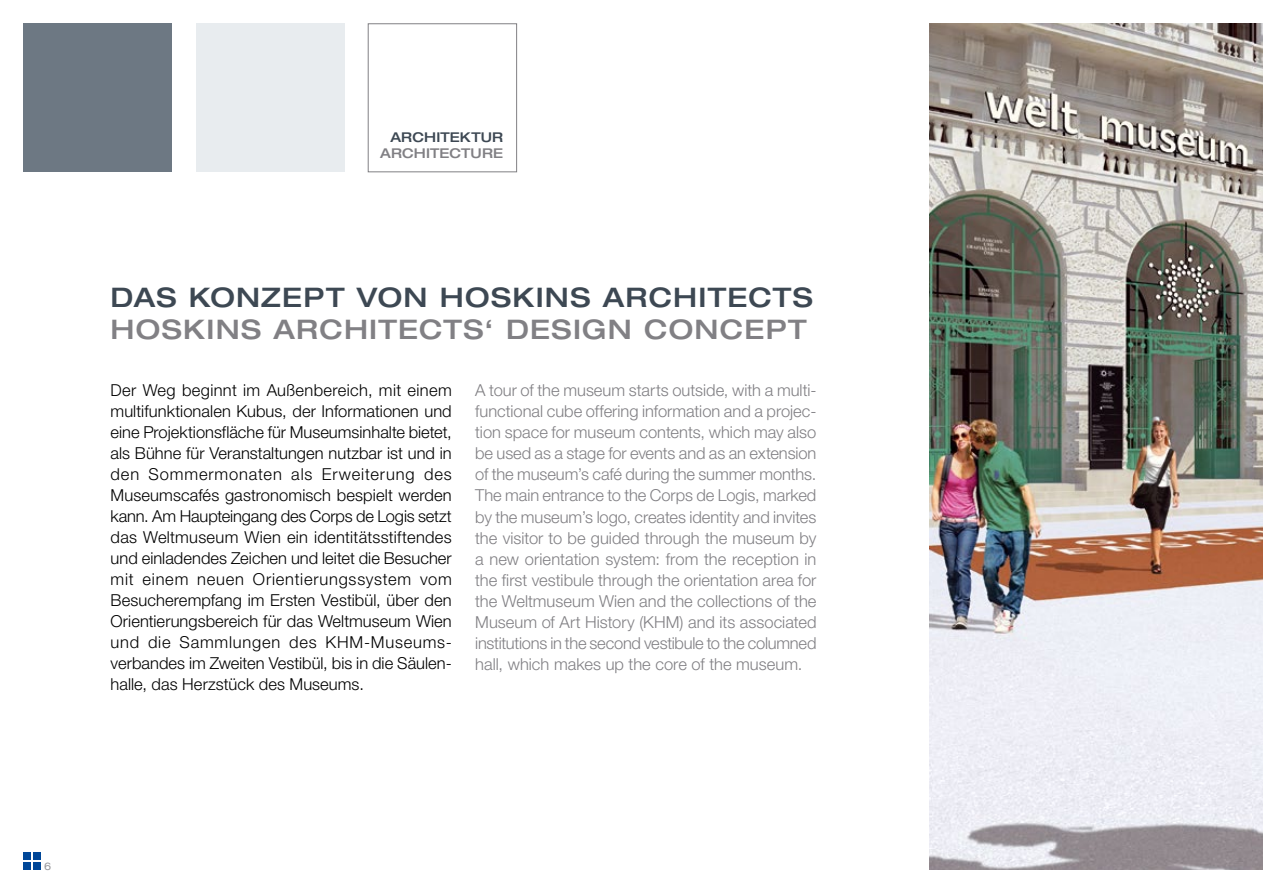
<style>
.page{position:relative;width:1263px;height:893px;background:#fff}
.page>*{position:absolute;margin:0;border:0;box-sizing:border-box;transform-origin:0 0}
.t1{font:500 expanded 27px "Helvetica Neue";letter-spacing:.045em;color:#818084}
.t2{font:500 expanded 27px "Helvetica Neue";letter-spacing:.045em;color:#3d4853}
.t3{font:300 16.5px/21px "Helvetica Neue";letter-spacing:.005em;color:#000;text-align:justify}
.t4{font:300 16.5px/21px "Helvetica Neue";letter-spacing:-.005em;color:#818084;text-align:justify}
.t5{font:500 expanded 13.5px "Helvetica Neue";letter-spacing:.01em;color:#818084}
.t6{font:500 expanded 13.5px "Helvetica Neue";letter-spacing:.01em;color:#3d4853}
.t7{font:expanded 10.5px "Helvetica Neue";color:#98989c}
</style>
<div class="page">
<div style="left:23px;top:862px;width:8px;height:8px;background:#004798"></div>
<div style="left:23px;top:853px;width:8px;height:7px;background:#004798"></div>
<div style="left:33px;top:862px;width:8px;height:8px;background:#004798"></div>
<div style="left:33px;top:853px;width:8px;height:7px;background:#004798"></div>
<div style="left:23px;top:23px;width:149px;height:149px;background:#6d7883"></div>
<div style="left:196px;top:23px;width:148px;height:149px;background:#e8ecef"></div>
<div style="left:368px;top:23px;width:149px;height:149px;border:1px solid #818084"></div>
<img style="left:929px;top:23px;width:334px;height:847px">
<p class="t6" style="left:390px;top:129px;width:114px">ARCH ITEKTUR</p>
<p class="t5" style="left:380px;top:145px;width:125px">ARCH ITECTURE</p>
<h1 class="t2" style="left:111px;top:280px;width:704px">DAS KONZEPT VON HOSKINS ARCH ITECTS</h1>
<h1 class="t1" style="left:111px;top:313px;width:482px">HOSKINS ARCH ITECTS‘ DESIGN</h1>
<h1 class="t1" style="left:644px;top:313px;width:164px">CONCEPT</h1>
<p class="t3" style="left:111px;top:380px;width:343px">Der Weg beginnt im Außenbereich, mit einem multifunktionalen Kubus, der Informationen und eine Projektionsfläche für Museumsinhalte bietet, als Bühne für Veranstaltungen nutzbar ist und in den Sommermonaten als Erweiterung des Museumscafés gastronomisch bespielt werden kann. Am Haupteingang des Corps de Logis setzt das Weltmuseum Wien ein identitätsstiftendes und einladendes Zeichen und leitet die Besucher mit einem neuen Orientierungssystem vom Besucherempfang im Ersten Vestibül, über den Orientierungsbereich für das Weltmuseum Wien und die Sammlungen des KHM-Museums&shy;verbandes im Zweiten Vestibül, bis in die Säulen&shy;halle, das Herzstück des Museums.</p>
<p class="t4" style="left:475px;top:380px;width:343px">A tour of the museum starts outside, with a multi&shy;functional cube offering information and a projec&shy;tion space for museum contents, which may also be used as a stage for events and as an extension of the museum’s café during the summer months.<br>The main entrance to the Corps de Logis, marked by the museum’s logo, creates identity and invites the visitor to be guided through the museum by a new orientation system: from the reception in the first vestibule through the orientation area for the Weltmuseum Wien and the collections of the Museum of Art History (KHM) and its associated institutions in the second vestibule to the columned hall, which makes up the core of the museum.</p>
<p class="t7" style="left:44px;top:859px;width:9px">6</p>
</div>
